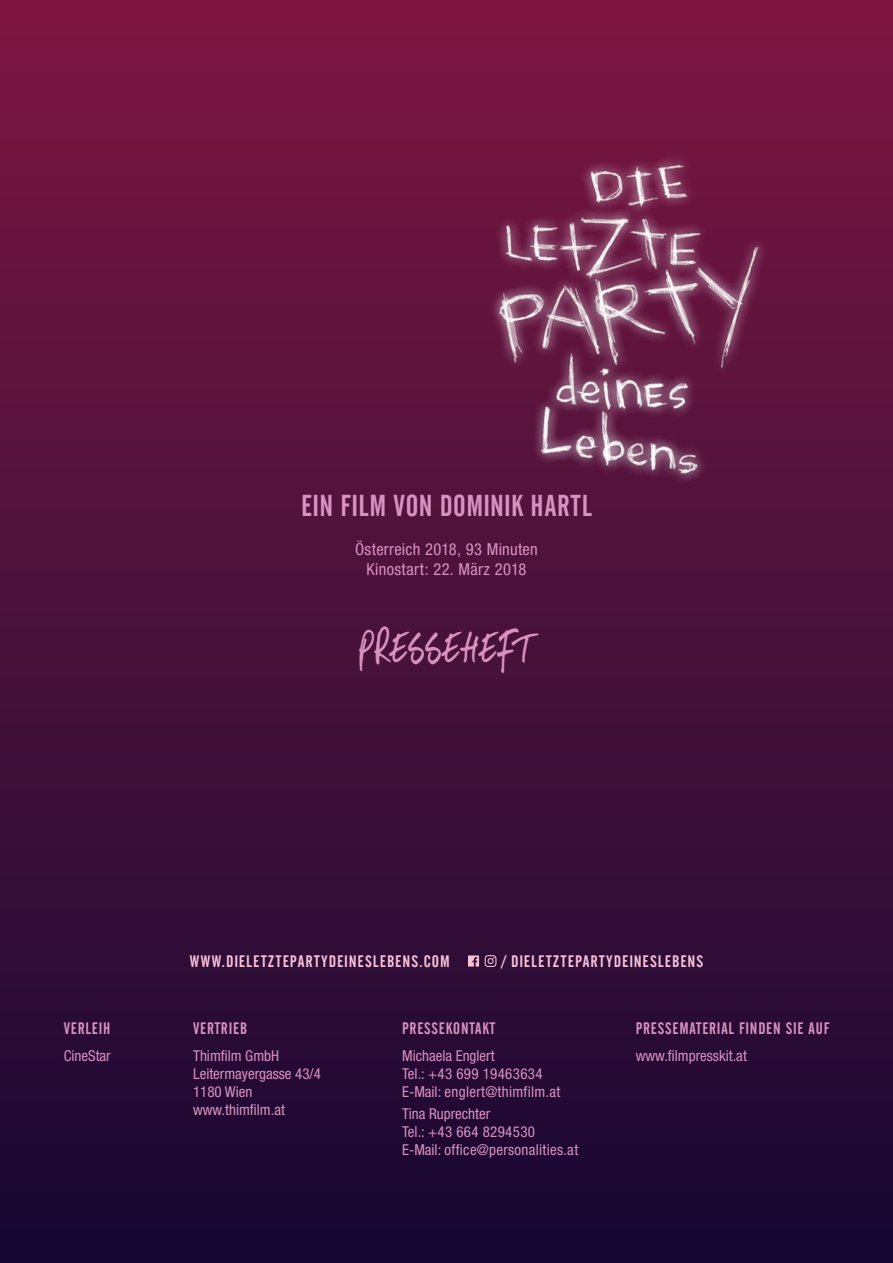
<style>
.page{position:relative;width:893px;height:1263px;background:#fff}
.page>*{position:absolute;margin:0;border:0;box-sizing:border-box;transform-origin:0 0}
.t1{font:45px "DK Same Same But Different";letter-spacing:.02em;color:#d792c0}
.t2{font:30px "Alternate Gothic No 2 BT";letter-spacing:.015em;color:#d792c0}
.t3{font:16.5px "Alternate Gothic No 2 BT";letter-spacing:.06em;color:#f8c1d9;scale:1.04 1}
.t4{font:16.5px "Alternate Gothic No 2 BT";letter-spacing:.05em;color:#d792c0}
.t5{font:condensed 16.5px/19.5px "Helvetica Neue";letter-spacing:.02em;color:#d792c0;text-align:center}
.t6{font:condensed 15px/18px "Helvetica Neue";letter-spacing:.02em;color:#d792c0}
.t7{font:condensed 15px/18px "Helvetica Neue";color:#d792c0}
</style>
<div class="page">
<div style="left:0;top:0;width:893px;height:1263px;background:linear-gradient(to bottom,#7d1741,#150932)"></div>
<img style="left:434px;top:99px;width:413px;height:448px">
<svg style="left:485px;top:955px;width:11px;height:12px"></svg>
<svg style="left:468px;top:955px;width:11px;height:11px"></svg>
<h2 class="t2" style="left:301px;top:489px;width:292px">EIN FILM VON DOMINIK HARTL</h2>
<p class="t5" style="left:355px;top:539px;width:184px">Österreich 2018, 93 Minuten<br>Kinostart: 22. März 2018</p>
<h1 class="t1" style="left:359px;top:620px;width:177px">Presseheft</h1>
<p class="t4" style="left:64px;top:1019px;width:48px">VERLEIH</p>
<p class="t7" style="left:64px;top:1046px;width:48px">CineStar</p>
<p class="t3" style="left:190px;top:952px;width:250px">WWW.DIELETZTEPARTYDEINESLEBENS.COM</p>
<p class="t3" style="left:502px;top:952px;width:195px">/ DIELETZTEPARTYDEINESLEBENS</p>
<p class="t4" style="left:193px;top:1019px;width:55px">VERTRIEB</p>
<p class="t7" style="left:193px;top:1046px;width:129px">Thimfilm GmbH<br>Leitermayergasse 43/4<br>1180 Wien www.thimfilm.at</p>
<p class="t4" style="left:402px;top:1019px;width:95px">PRESSEKONTAKT</p>
<p class="t6" style="left:402px;top:1046px;width:160px">Michaela Englert<br>Tel.: +43 699 19463634<br>E-Mail: englert@thimfilm.at</p>
<p class="t6" style="left:402px;top:1104px;width:178px">Tina Ruprechter<br>Tel.: +43 664 8294530<br>E-Mail: office@personalities.at</p>
<p class="t4" style="left:636px;top:1019px;width:16px">PRESSE</p>
<p class="t4" style="left:679px;top:1019px;width:18px">MATERIAL</p>
<p class="t4" style="left:739px;top:1019px;width:90px">FINDEN SIE AUF</p>
<p class="t7" style="left:636px;top:1046px;width:113px">www.filmpresskit.at</p>
</div>
